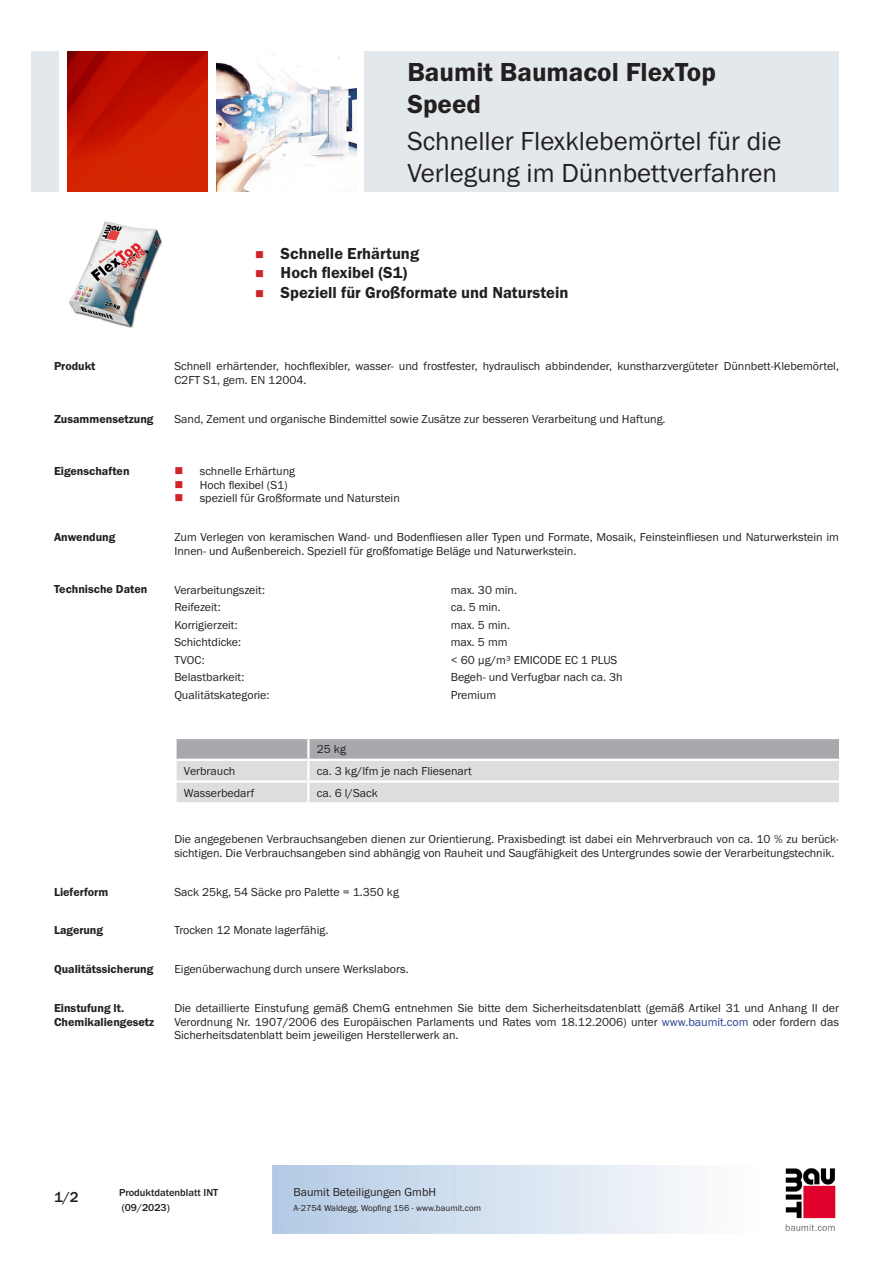
<style>
.page{position:relative;width:893px;height:1263px;background:#fff}
.page>*{position:absolute;margin:0;border:0;box-sizing:border-box;transform-origin:0 0}
.PDS_Produktname_Land{font:27px/32.4px "BM Franklin Gothic URW Boo";color:#231f20}
.PDS_Produktname{font:27px/32.4px "BM Franklin Gothic URW Dem";color:#231f20}
.t1{font:16.5px "BM Franklin Gothic URW Dem";color:#231f20}
.t2{font:500 15px "BM Franklin Gothic URW";color:#231f20}
.PDS_Standard{font:12px/13.5px "BM Franklin Gothic URW Boo";color:#231f20}
.PDS_Standard_linksbü{font:12px "BM Franklin Gothic URW Boo";color:#231f20}
.PDS_Header{font:12px/13.5px "BM Franklin Gothic URW Dem";color:#231f20}
.t3{font:500 10.5px/15px "BM Franklin Gothic URW";color:#231f20}
.t4{font:9px "BM Franklin Gothic URW Boo";color:#231f20}
.s1{color:#253f8e}
</style>
<div class="page">
<img style="left:785px;top:1168px;width:51px;height:63px">
<div style="left:32px;top:51px;width:27px;height:140px;background:#e2e8eb"></div>
<img style="left:68px;top:52px;width:140px;height:139px">
<img style="left:216px;top:57px;width:141px;height:134px">
<div style="left:365px;top:51px;width:474px;height:140px;background:#e2e8eb"></div>
<img style="left:69px;top:221px;width:93px;height:107px">
<svg style="left:175px;top:738px;width:665px;height:64px;background:#cfd0d2"></svg>
<p class="PDS_Produktname" style="left:407px;top:56px;width:310px">Baumit Baumacol FlexTop<br>Speed</p>
<p class="PDS_Produktname_Land" style="left:407px;top:125px;width:376px">Schneller Flexklebemörtel für die<br>Verlegung im Dünnbettverfahren</p>
<p class="t1" style="left:281px;top:243px;width:140px">Schnelle Erhärtung</p>
<p class="t1" style="left:281px;top:263px;width:128px">Hoch flexibel (S1)</p>
<p class="t1" style="left:281px;top:282px;width:289px">Speziell für Großformate und Naturstein</p>
<p class="PDS_Header" style="left:54px;top:360px;width:43px">Produkt</p>
<p class="PDS_Standard" style="left:174px;top:360px;width:666px">Schnell erhärtender, hochflexibler, wasser- und frostfester, hydraulisch abbindender, kunstharzvergüteter Dünnbett-Klebemörtel,<br>C2FT S1, gem. EN 12004.</p>
<p class="PDS_Header" style="left:54px;top:412px;width:101px">Zusammensetzung</p>
<p class="PDS_Standard" style="left:174px;top:412px;width:493px">Sand, Zement und organische Bindemittel sowie Zusätze zur besseren Verarbeitung und Haftung.</p>
<p class="PDS_Header" style="left:54px;top:465px;width:77px">Eigenschaften</p>
<p class="PDS_Standard" style="left:200px;top:465px;width:97px">schnelle Erhärtung</p>
<p class="PDS_Standard" style="left:200px;top:478px;width:89px">Hoch flexibel (S1)</p>
<p class="PDS_Standard" style="left:200px;top:492px;width:202px">speziell für Großformate und Naturstein</p>
<p class="PDS_Header" style="left:54px;top:530px;width:63px">Anwendung</p>
<p class="PDS_Standard" style="left:174px;top:530px;width:666px">Zum Verlegen von keramischen Wand- und Bodenfliesen aller Typen und Formate, Mosaik, Feinsteinfliesen und Naturwerkstein im<br>Innen- und Außenbereich. Speziell für großfomatige Beläge und Naturwerkstein.</p>
<p class="PDS_Header" style="left:54px;top:583px;width:95px">Technische Daten</p>
<p class="PDS_Standard_linksbü" style="left:174px;top:582px;width:92px">Verarbeitungszeit:</p>
<p class="PDS_Standard_linksbü" style="left:451px;top:582px;width:68px">max. 30 min.</p>
<p class="PDS_Standard_linksbü" style="left:174px;top:599px;width:48px">Reifezeit:</p>
<p class="PDS_Standard_linksbü" style="left:451px;top:599px;width:52px">ca. 5 min.</p>
<p class="PDS_Standard_linksbü" style="left:174px;top:617px;width:65px">Korrigierzeit:</p>
<p class="PDS_Standard_linksbü" style="left:451px;top:617px;width:61px">max. 5 min.</p>
<p class="PDS_Standard_linksbü" style="left:174px;top:635px;width:68px">Schichtdicke:</p>
<p class="PDS_Standard_linksbü" style="left:451px;top:635px;width:58px">max. 5 mm</p>
<p class="PDS_Standard_linksbü" style="left:174px;top:652px;width:32px">TVOC:</p>
<p class="PDS_Standard_linksbü" style="left:451px;top:652px;width:168px">&lt; 60 µg/m³ EMICODE EC 1 PLUS</p>
<p class="PDS_Standard_linksbü" style="left:174px;top:670px;width:72px">Belastbarkeit:</p>
<p class="PDS_Standard_linksbü" style="left:451px;top:670px;width:173px">Begeh- und Verfugbar nach ca. 3h</p>
<p class="PDS_Standard_linksbü" style="left:174px;top:687px;width:97px">Qualitätskategorie:</p>
<p class="PDS_Standard_linksbü" style="left:451px;top:687px;width:47px">Premium</p>
<p class="PDS_Standard_linksbü" style="left:317px;top:742px;width:31px">25 kg</p>
<p class="PDS_Standard_linksbü" style="left:184px;top:764px;width:53px">Verbrauch</p>
<p class="PDS_Standard_linksbü" style="left:317px;top:764px;width:156px">ca. 3 kg/lfm je nach Fliesenart</p>
<p class="PDS_Standard_linksbü" style="left:184px;top:785px;width:72px">Wasserbedarf</p>
<p class="PDS_Standard_linksbü" style="left:317px;top:785px;width:62px">ca. 6 l/Sack</p>
<p class="PDS_Standard" style="left:174px;top:833px;width:666px">Die angegebenen Verbrauchsangeben dienen zur Orientierung. Praxisbedingt ist dabei ein Mehrverbrauch von ca. 10 % zu berück&shy;sichtigen. Die Verbrauchsangeben sind abhängig von Rauheit und Saugfähigkeit des Untergrundes sowie der Verarbeitungstechnik.</p>
<p class="PDS_Header" style="left:54px;top:885px;width:56px">Lieferform</p>
<p class="PDS_Standard" style="left:174px;top:885px;width:226px">Sack 25kg, 54 Säcke pro Palette = 1.350 kg</p>
<p class="PDS_Header" style="left:54px;top:924px;width:51px">Lagerung</p>
<p class="PDS_Standard" style="left:174px;top:924px;width:155px">Trocken 12 Monate lagerfähig.</p>
<p class="PDS_Header" style="left:54px;top:963px;width:101px">Qualitätssicherung</p>
<p class="PDS_Standard" style="left:174px;top:963px;width:236px">Eigenüberwachung durch unsere Werkslabors.</p>
<p class="PDS_Header" style="left:54px;top:1002px;width:102px">Einstufung lt.<br>Chemikaliengesetz</p>
<p class="PDS_Standard" style="left:174px;top:1002px;width:666px;text-align:justify">Die detaillierte Einstufung gemäß ChemG entnehmen Sie bitte dem Sicherheitsdatenblatt (gemäß Artikel 31 und Anhang II der Verordnung Nr. 1907/2006 des Europäischen Parlaments und Rates vom 18.12.2006) unter <span class="s1">www.baumit.com</span> oder fordern das Sicherheitsdatenblatt beim jeweiligen Herstellerwerk an.</p>
<p class="t2" style="left:54px;top:1188px;width:26px">1/2</p>
<p class="t3" style="left:119px;top:1185px;width:101px">Produktdatenblatt INT (09/2023)</p>
<p class="PDS_Standard" style="left:293px;top:1185px;width:144px">Baumit Beteiligungen GmbH</p>
<p class="t4" style="left:293px;top:1202px;width:189px">A-2754 Waldegg, Wopfing 156 - www.baumit.com</p>
</div>
